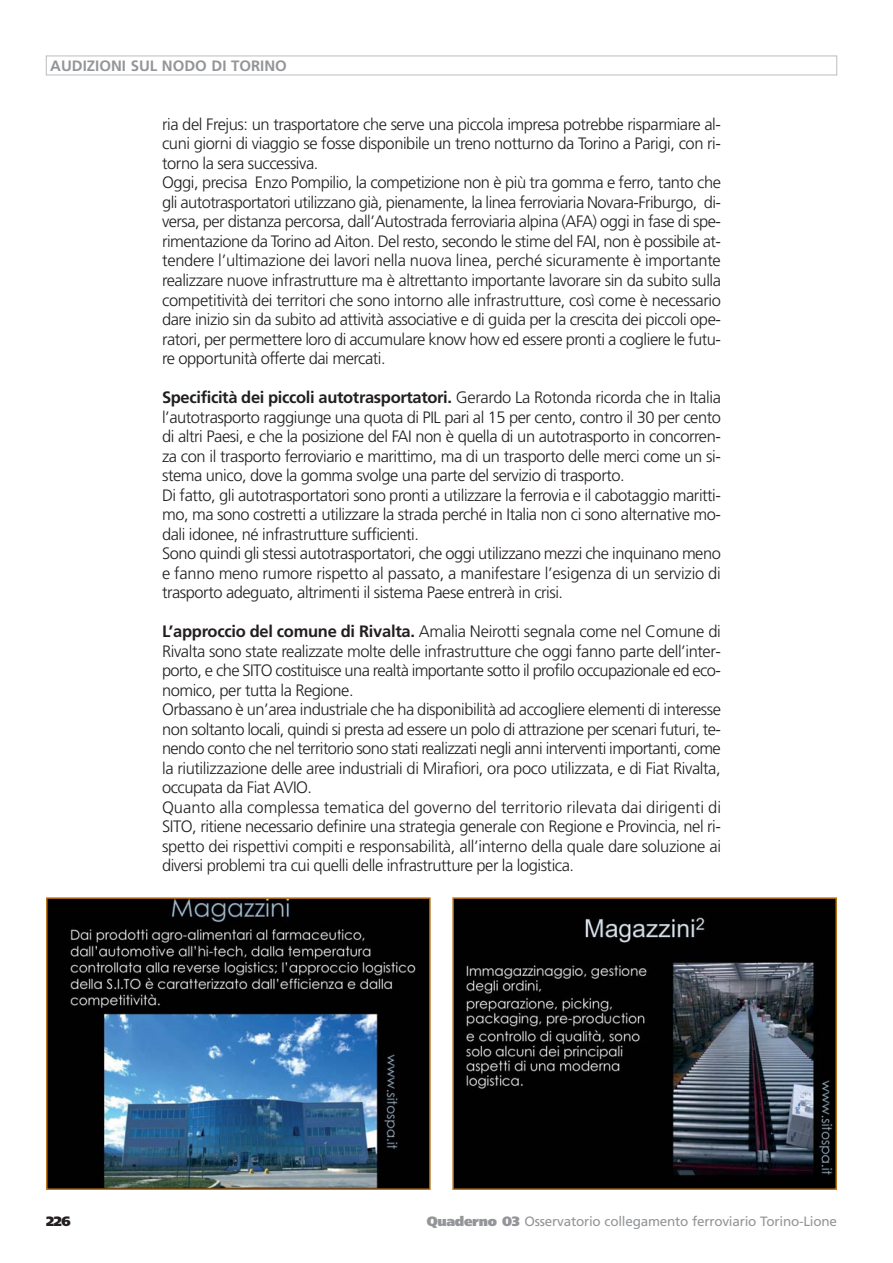
<style>
.page{position:relative;width:893px;height:1263px;background:#fff}
.page>*{position:absolute;margin:0;border:0;box-sizing:border-box;transform-origin:0 0}
.t1{font:300 16.5px/19.5px "Frutiger";letter-spacing:-.03em;color:#231f20}
.t2{font:700 15px "Frutiger";color:#939598}
.t3{font:13.5px "Frutiger";letter-spacing:-.015em;color:#939598}
.t4{font:900 13.5px "Frutiger";color:#231f20}
.s1{font-weight:700}
.s2{font-weight:900}
</style>
<div class="page">
<div style="left:46px;top:56px;width:791px;height:19px;border:1px solid #bbbdc0"></div>
<img style="left:49px;top:900px;width:379px;height:287px">
<div style="left:46px;top:897px;width:385px;height:293px;border:2px solid #b76e10"></div>
<img style="left:455px;top:900px;width:379px;height:287px">
<div style="left:452px;top:897px;width:385px;height:293px;border:2px solid #b76e10"></div>
<p class="t2" style="left:50px;top:59px;width:238px">AUDIZIONI SUL NODO DI TORINO</p>
<p class="t1" style="left:162px;top:115px;width:560px">ria del Frejus: un trasportatore che serve una piccola impresa potrebbe risparmiare al&shy;cuni giorni di viaggio se fosse disponibile un treno notturno da Torino a Parigi, con ri&shy;torno la sera successiva.<br>Oggi, precisa Enzo Pompilio, la competizione non è più tra gomma e ferro, tanto che gli autotrasportatori utilizzano già, pienamente, la linea ferroviaria Novara-Friburgo, di&shy;versa, per distanza percorsa, dall’Autostrada ferroviaria alpina (AFA) oggi in fase di spe&shy;rimentazione da Torino ad Aiton. Del resto, secondo le stime del FAI, non è possibile at&shy;tendere l’ultimazione dei lavori nella nuova linea, perché sicuramente è importante realizzare nuove infrastrutture ma è altrettanto importante lavorare sin da subito sulla competitività dei territori che sono intorno alle infrastrutture, così come è necessario dare inizio sin da subito ad attività associative e di guida per la crescita dei piccoli ope&shy;ratori, per permettere loro di accumulare know how ed essere pronti a cogliere le futu&shy;re opportunità offerte dai mercati.</p>
<p class="t1" style="left:162px;top:388px;width:560px"><span class="s1">Specificità dei piccoli autotrasportatori.</span> Gerardo La Rotonda ricorda che in Italia l’autotrasporto raggiunge una quota di PIL pari al 15 per cento, contro il 30 per cento di altri Paesi, e che la posizione del FAI non è quella di un autotrasporto in concorren&shy;za con il trasporto ferroviario e marittimo, ma di un trasporto delle merci come un si&shy;stema unico, dove la gomma svolge una parte del servizio di trasporto.<br>Di fatto, gli autotrasportatori sono pronti a utilizzare la ferrovia e il cabotaggio maritti&shy;mo, ma sono costretti a utilizzare la strada perché in Italia non ci sono alternative mo&shy;dali idonee, né infrastrutture sufficienti.<br>Sono quindi gli stessi autotrasportatori, che oggi utilizzano mezzi che inquinano meno e fanno meno rumore rispetto al passato, a manifestare l’esigenza di un servizio di trasporto adeguato, altrimenti il sistema Paese entrerà in crisi.</p>
<p class="t1" style="left:162px;top:622px;width:560px"><span class="s1">L’approccio del comune di Rivalta.</span> Amalia Neirotti segnala come nel Comune di Rivalta sono state realizzate molte delle infrastrutture che oggi fanno parte dell’inter&shy;porto, e che SITO costituisce una realtà importante sotto il profilo occupazionale ed eco&shy;nomico, per tutta la Regione.<br>Orbassano è un’area industriale che ha disponibilità ad accogliere elementi di interesse non soltanto locali, quindi si presta ad essere un polo di attrazione per scenari futuri, te&shy;nendo conto che nel territorio sono stati realizzati negli anni interventi importanti, come la riutilizzazione delle aree industriali di Mirafiori, ora poco utilizzata, e di Fiat Rivalta, occupata da Fiat AVIO.<br>Quanto alla complessa tematica del governo del territorio rilevata dai dirigenti di SITO, ritiene necessario definire una strategia generale con Regione e Provincia, nel ri&shy;spetto dei rispettivi compiti e responsabilità, all’interno della quale dare soluzione ai diversi problemi tra cui quelli delle infrastrutture per la logistica.</p>
<p class="t4" style="left:46px;top:1214px;width:26px">226</p>
<p class="t3" style="left:427px;top:1214px;width:412px"><span class="s2">Quaderno 03</span> Osservatorio collegamento ferroviario Torino-Lione</p>
</div>
